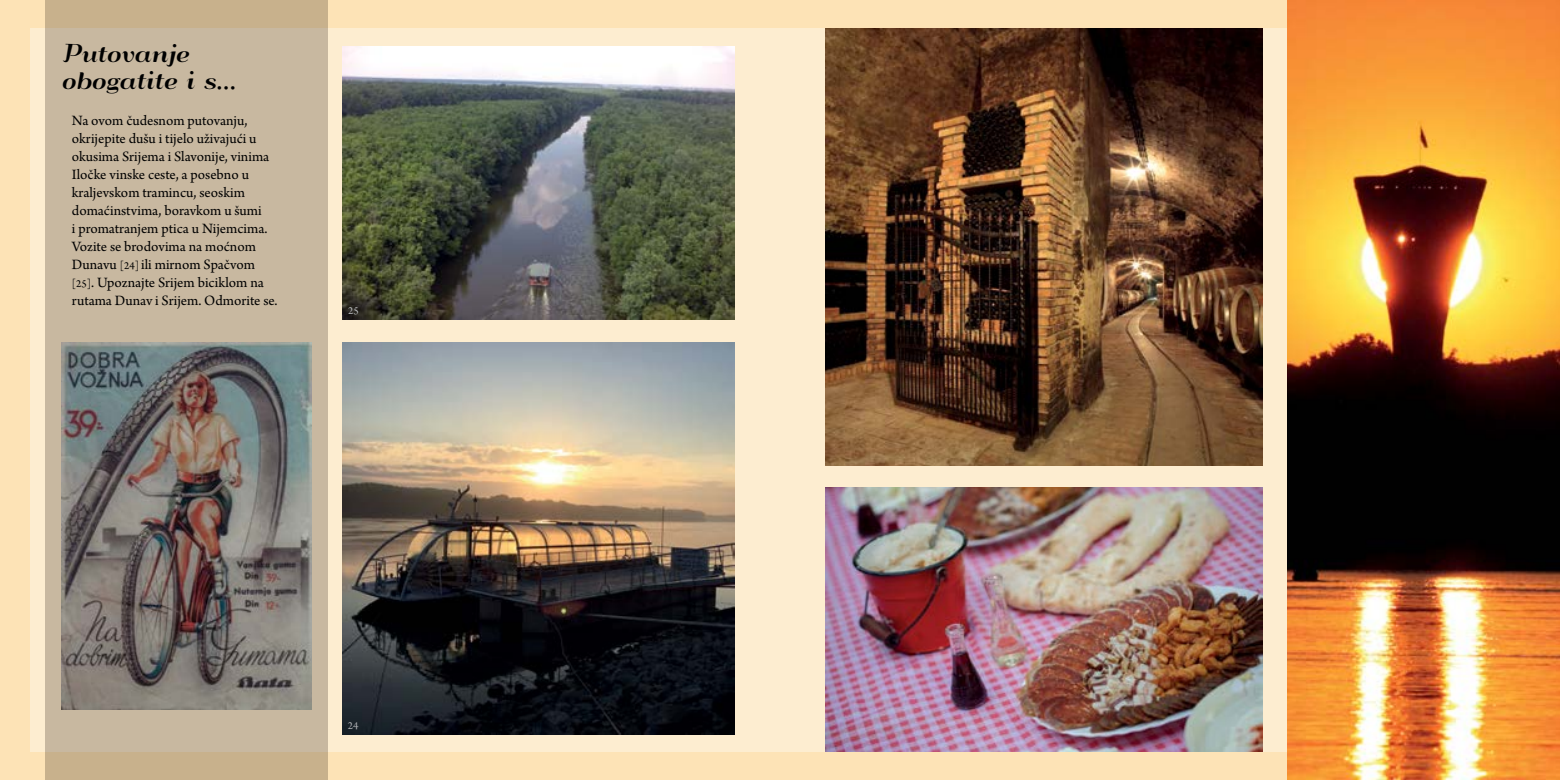
<style>
.page{position:relative;width:1560px;height:780px;background:#fff}
.page>*{position:absolute;margin:0;border:0;box-sizing:border-box;transform-origin:0 0}
.t1{font:22.5px/27px "Qumpellka No 12";color:#000}
.t2{font:15px/18px "Arno Pro";color:#000}
.t3{font:11.25px "Arno Pro";color:#adafb2}
.t4{font:11.25px "Arno Pro";color:#b8babc}
.s1{font-size:11.25px}
</style>
<div class="page">
<div style="left:0;top:0;width:1559px;height:780px;background:#fde3b6"></div>
<div style="left:30px;top:28px;width:1373px;height:723px;background:#fdedd0"></div>
<svg style="left:45px;top:0;width:282px;height:780px;background:#c7b69d"></svg>
<img style="left:343px;top:343px;width:392px;height:392px">
<img style="left:1287px;top:0;width:272px;height:780px">
<img style="left:825px;top:488px;width:436px;height:263px">
<img style="left:825px;top:29px;width:436px;height:437px">
<img style="left:61px;top:343px;width:250px;height:366px">
<img style="left:343px;top:46px;width:392px;height:274px">
<h1 class="t1" style="left:61px;top:38px;width:177px">Putovanje obogatite i s…</h1>
<p class="t2" style="left:72px;top:112px;width:207px">Na ovom čudesnom putovanju, okrijepite dušu i tijelo uživajući u okusima Srijema i Slavonije, vinima<br>Iločke vinske ceste, a posebno u kraljevskom tramincu, seoskim domaćinstvima, boravkom u šumi<br>i promatranjem ptica u Nijemcima.<br>Vozite se brodovima na moćnom<br>Dunavu <span class="s1">[24]</span> ili mirnom Spačvom <span class="s1">[25]</span>. Upoznajte Srijem biciklom na rutama Dunav i Srijem. Odmorite se.</p>
<p class="t4" style="left:348px;top:304px;width:12px">25</p>
<p class="t3" style="left:348px;top:719px;width:12px">24</p>
</div>
